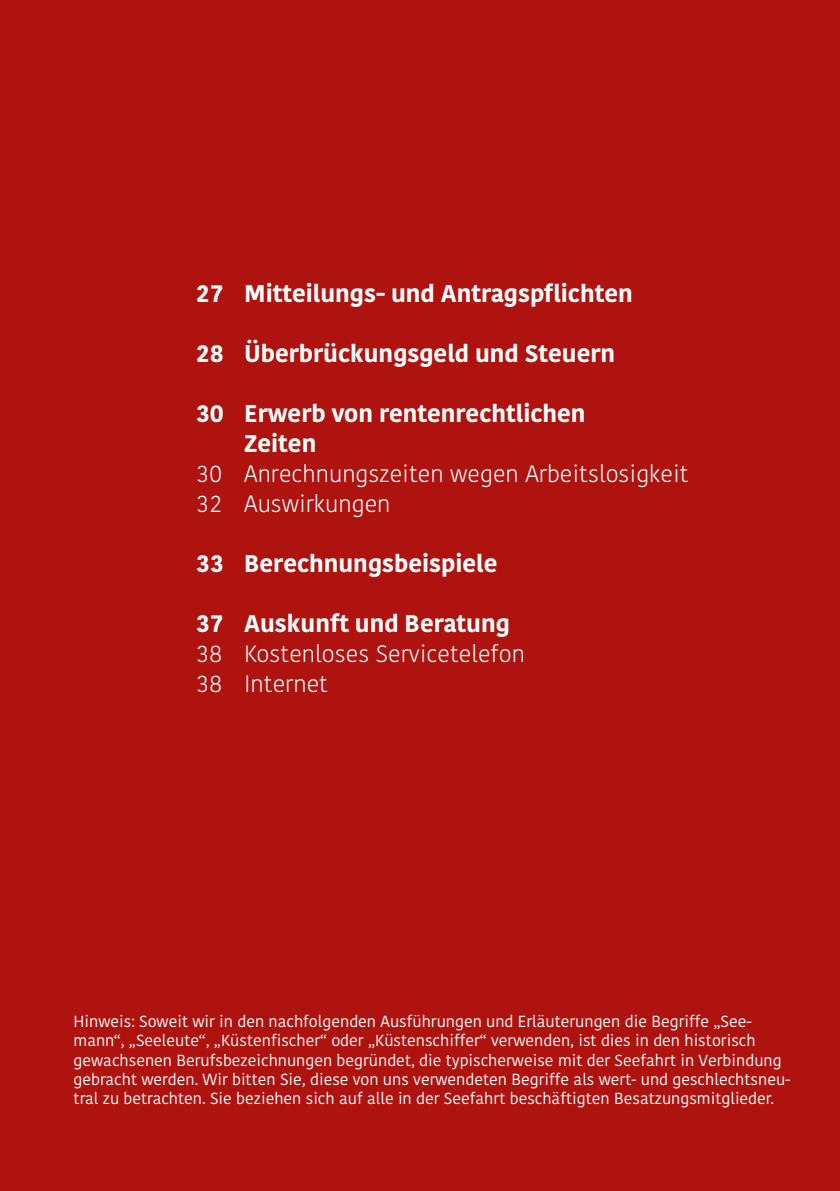
<style>
.page{position:relative;width:840px;height:1191px;background:#fff}
.page>*{position:absolute;margin:0;border:0;box-sizing:border-box;transform-origin:0 0}
.t1{font:700 24px/30px "Kohinoor KBS";color:#fff}
.t2{font:300 23.6px/30px "Kohinoor KBS";color:#fff}
.t3{font:16px/19.2px "Kohinoor KBS";color:#fff}
</style>
<div class="page">
<div style="left:0;top:0;width:839px;height:1191px;background:#ae130f"></div>
<h1 class="t1" style="left:196px;top:279px;width:438px">27 Mitteilungs- und Antragspflichten</h1>
<h1 class="t1" style="left:196px;top:339px;width:420px">28 Überbrückungsgeld und Steuern</h1>
<h1 class="t1" style="left:244px;top:399px;width:343px;text-indent:-48px">30 Erwerb von rentenrechtlichen<br>Zeiten</h1>
<h2 class="t2" style="left:196px;top:459px;width:494px">30 Anrechnungszeiten wegen Arbeitslosigkeit<br>32 Auswirkungen</h2>
<h1 class="t1" style="left:196px;top:549px;width:303px">33 Berechnungsbeispiele</h1>
<h1 class="t1" style="left:196px;top:609px;width:315px">37 Auskunft und Beratung</h1>
<h2 class="t2" style="left:196px;top:639px;width:330px">38 Kostenloses Servicetelefon<br>38 Internet</h2>
<p class="t3" style="left:74px;top:1012px;width:718px">Hinweis: Soweit wir in den nachfolgenden Ausführungen und Erläuterungen die Begriffe „See&shy;mann“, „Seeleute“, „Küstenfischer“ oder „Küstenschiffer“ verwenden, ist dies in den historisch gewachsenen Berufsbezeichnungen begründet, die typischerweise mit der Seefahrt in Verbindung gebracht werden. Wir bitten Sie, diese von uns verwendeten Begriffe als wert- und geschlechtsneu&shy;tral zu betrachten. Sie beziehen sich auf alle in der Seefahrt beschäftigten Besatzungsmitglieder.</p>
</div>
